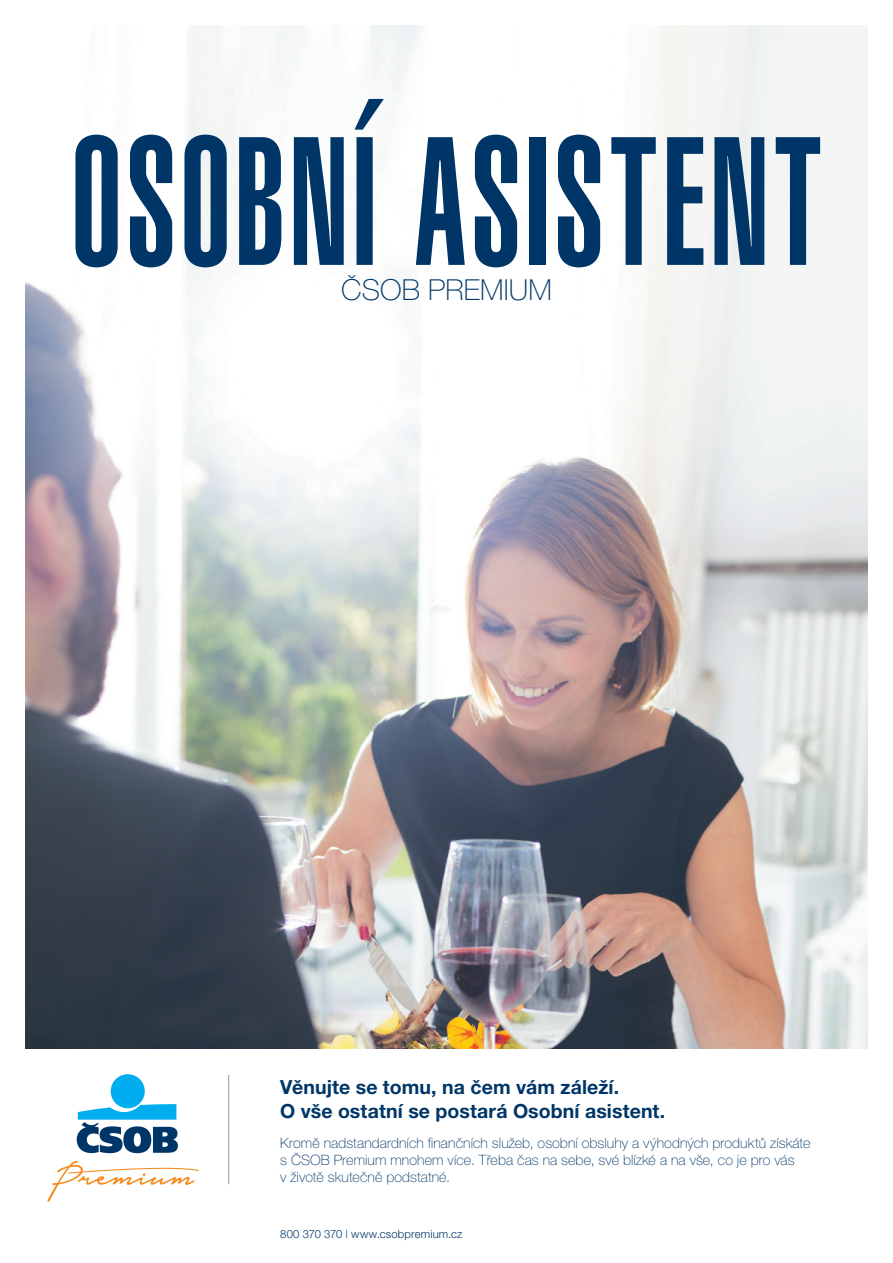
<style>
.page{position:relative;width:893px;height:1263px;background:#fff}
.page>*{position:absolute;margin:0;border:0;box-sizing:border-box;transform-origin:0 0}
.t1{font:179.4px "Helvetica LT Pro Ult Comp";letter-spacing:.025em;color:#003667;scale:.85 1}
.t2{font:100 28.95px "Helvetica Neue CE";letter-spacing:.005em;color:#003667}
.t3{font:700 19.5px/23.4px "Helvetica Neue CE";letter-spacing:.005em;color:#003667}
.t4{font:100 14.25px/17.1px "Helvetica Neue CE";letter-spacing:.005em;color:#003667}
.t5{font:300 11.25px "Helvetica Neue CE";letter-spacing:.015em;color:#003667}
</style>
<div class="page">
<img style="left:26px;top:26px;width:841px;height:1022px">
<hr style="left:228px;top:1075px;width:1px;height:109px;background:#939598">
<svg style="left:47px;top:1161px;width:152px;height:40px"></svg>
<svg style="left:77px;top:1074px;width:101px;height:79px"></svg>
<h1 class="t1" style="left:71px;top:99px;width:885px">OSOBNÍ ASISTENT</h1>
<h2 class="t2" style="left:341px;top:273px;width:212px">ČSOB PREMIUM</h2>
<h3 class="t3" style="left:280px;top:1076px;width:387px">Věnujte se tomu, na čem vám záleží.<br>O vše ostatní se postará Osobní asistent.</h3>
<p class="t4" style="left:280px;top:1134px;width:532px">Kromě nadstandardních finančních služeb, osobní obsluhy a výhodných produktů získáte s ČSOB Premium mnohem více. Třeba čas na sebe, své blízké a na vše, co je pro vás<br>v životě skutečně podstatné.</p>
<p class="t5" style="left:280px;top:1227px;width:184px">800 370 370 | www.csobpremium.cz</p>
</div>
